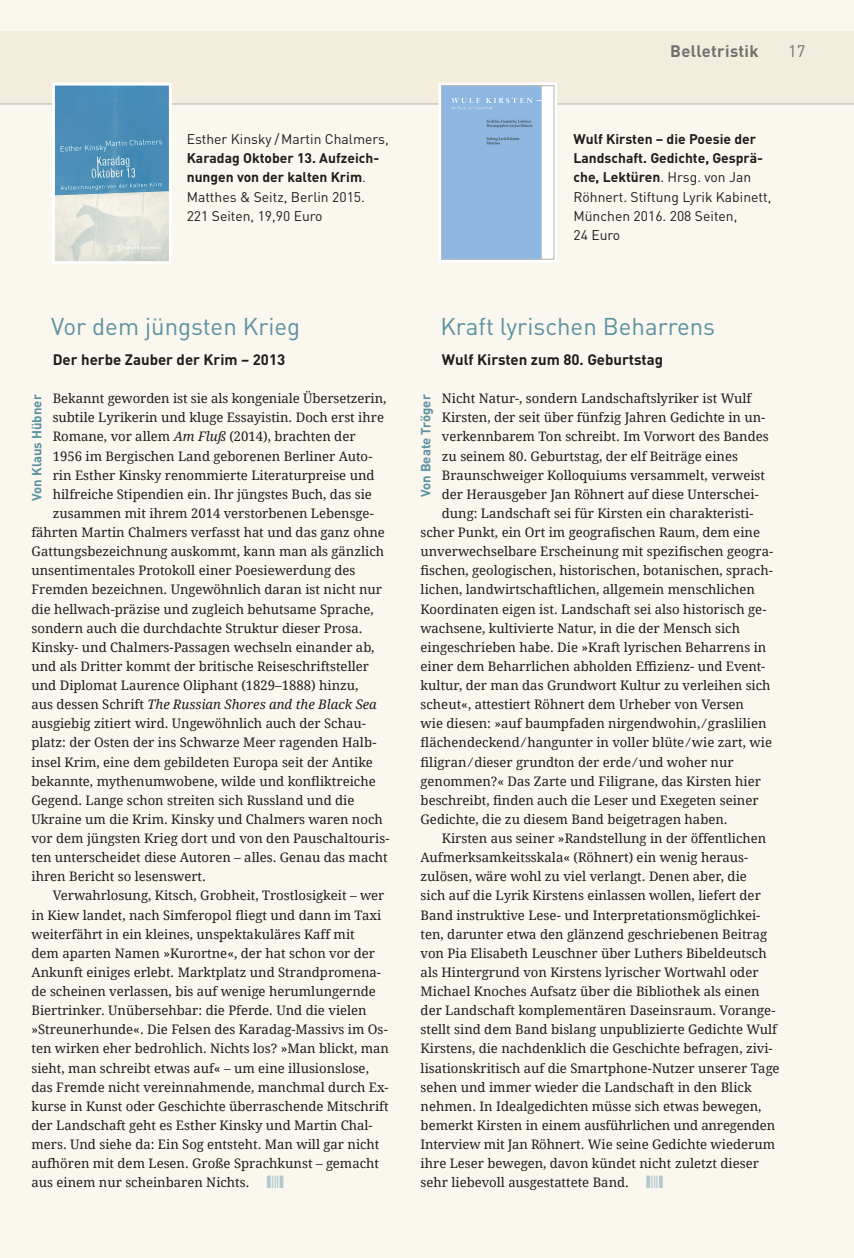
<style>
.page{position:relative;width:854px;height:1258px;background:#faf7ef}
.page>*{position:absolute;margin:0;border:0;box-sizing:border-box;transform-origin:0 0}
.t1{font:24px "DINOT";color:#5b91a0}
.t2{font:700 16.5px "DINOT";letter-spacing:.02em;color:#70706f}
.t3{font:16.5px "DINOT";color:#70706f}
.t4{font:700 15px "DINOT";color:#1d1d1b}
.t5{font:13.8px/19px "DINOT";color:#1d1d1b}
.t6{font:700 13.8px/19px "DINOT";color:#1d1d1b}
.t7{font:13.2px/19px "Droid Serif 2";color:#1d1d1b}
.t8{font:13.2px/19px "Droid Serif";color:#1d1d1b}
.t9{font:italic 13.2px "Droid Serif";color:#1d1d1b}
.t10{font:700 13.2px "DINOT";color:#5b91a0}
.s1{font-weight:400}
.s2{font-family:"Droid Serif";font-style:italic}
.s3{font-family:"Droid Serif 2";font-style:normal}
.s4{font-weight:700}
.s5{font-family:"Droid Serif 2"}
</style>
<div class="page">
<div style="left:0;top:32px;width:854px;height:72px;background:#f3edde"></div>
<hr style="left:0;top:104px;width:854px;height:1px;background:#b2b2b2">
<img style="left:443px;top:88px;width:109px;height:169px">
<div style="left:438px;top:83px;width:119px;height:180px;border:3px solid #fff"></div>
<img style="left:56px;top:87px;width:112px;height:173px">
<div style="left:52px;top:83px;width:120px;height:181px;border:3px solid #fff"></div>
<div style="left:441px;top:86px;width:113px;height:173px;border:1px solid #b2b2b2"></div>
<p class="t5" style="left:187px;top:129px;width:204px">Esther Kinsky /Martin Chalmers,</p>
<p class="t6" style="left:187px;top:148px;width:194px">Karadag Oktober 13. Aufzeich&shy;nungen von der kalten Krim<span class="s1">.<br>Matthes &amp; Seitz, Berlin 2015.<br>221 Seiten, 19,90 Euro</span></p>
<h1 class="t1" style="left:51px;top:310px;width:251px">Vor dem jüngsten Krieg</h1>
<p class="t4" style="left:53px;top:349px;width:234px">Der herbe Zauber der Krim – 2013</p>
<p class="t7" style="left:53px;top:389px;width:335px">Bekannt geworden ist sie als kongeniale Übersetzerin,</p>
<p class="t7" style="left:53px;top:408px;width:333px">subtile Lyrikerin und kluge Essayistin. Doch erst ihre</p>
<p class="t7" style="left:53px;top:427px;width:304px">Romane, vor allem <span class="s2">Am Fluß</span> (2014), brachten der</p>
<p class="t7" style="left:53px;top:446px;width:321px">1956 im Bergischen Land geborenen Berliner Auto-</p>
<p class="t7" style="left:53px;top:465px;width:323px">rin Esther Kinsky renommierte Literaturpreise und</p>
<p class="t7" style="left:53px;top:485px;width:321px">hilfreiche Stipendien ein. Ihr jüngstes Buch, das sie</p>
<p class="t7" style="left:53px;top:504px;width:323px">zusammen mit ihrem 2014 verstorbenen Lebensge-</p>
<p class="t7" style="left:32px;top:523px;width:355px">fährten Martin Chalmers verfasst hat und das ganz ohne</p>
<p class="t7" style="left:32px;top:542px;width:354px">Gattungsbezeichnung auskommt, kann man als gänzlich</p>
<p class="t7" style="left:32px;top:561px;width:325px">unsentimentales Protokoll einer Poesiewerdung des</p>
<p class="t7" style="left:32px;top:580px;width:352px">Fremden bezeichnen. Ungewöhnlich daran ist nicht nur</p>
<p class="t7" style="left:32px;top:599px;width:344px">die hellwach-präzise und zugleich behutsame Sprache,</p>
<p class="t7" style="left:32px;top:618px;width:332px">sondern auch die durchdachte Struktur dieser Prosa.</p>
<p class="t7" style="left:32px;top:638px;width:344px">Kinsky- und Chalmers-Passagen wechseln einander ab,</p>
<p class="t7" style="left:32px;top:657px;width:339px">und als Dritter kommt der britische Reiseschriftsteller</p>
<p class="t7" style="left:32px;top:676px;width:328px">und Diplomat Laurence Oliphant (1829–1888) hinzu,</p>
<p class="t9" style="left:32px;top:696px;width:347px"><span class="s3">aus dessen Schrift</span> The Russian Shores and the Black Sea</p>
<p class="t7" style="left:32px;top:714px;width:347px">ausgiebig zitiert wird. Ungewöhnlich auch der Schau&shy;platz: der Osten der ins Schwarze Meer ragenden Halb&shy;insel Krim, eine dem gebildeten Europa seit der Antike</p>
<p class="t8" style="left:32px;top:771px;width:346px">bekannte, mythenumwobene, wilde und konfliktreiche</p>
<p class="t7" style="left:32px;top:791px;width:359px">Gegend. Lange schon streiten sich Russland und die Ukraine um die Krim. Kinsky und Chalmers waren noch vor dem jüngsten Krieg dort und von den Pauschaltouris&shy;ten unterscheidet diese Autoren – alles. Genau das macht ihren Bericht so lesenswert.</p>
<p class="t7" style="left:53px;top:886px;width:333px">Verwahrlosung, Kitsch, Grobheit, Trostlosigkeit – wer</p>
<p class="t8" style="left:32px;top:905px;width:351px">in Kiew landet, nach Simferopol fliegt und dann im Taxi</p>
<p class="t7" style="left:32px;top:924px;width:359px">weiterfährt in ein kleines, unspektakuläres Kaff mit<br>dem aparten Namen »Kurortne«, der hat schon vor der Ankunft einiges erlebt. Marktplatz und Strandpromena&shy;de scheinen verlassen, bis auf wenige herumlungernde Biertrinker. Unübersehbar: die Pferde. Und die vielen »Streunerhunde«. Die Felsen des Karadag-Massivs im Os&shy;ten wirken eher bedrohlich. Nichts los? »Man blickt, man sieht, man schreibt etwas auf« – um eine illusionslose, das Fremde nicht vereinnahmende, manchmal durch Ex&shy;kurse in Kunst oder Geschichte überraschende Mitschrift der Landschaft geht es Esther Kinsky und Martin Chal&shy;mers. Und siehe da: Ein Sog entsteht. Man will gar nicht aufhören mit dem Lesen. Große Sprachkunst – gemacht aus einem nur scheinbaren Nichts.</p>
<p class="t10" style="left:28px;top:501px;width:108px;rotate:-90deg">Von Klaus Hübner</p>
<p class="t2" style="left:670px;top:40px;width:90px">Belletristik</p>
<p class="t3" style="left:788px;top:40px;width:19px">17</p>
<p class="t5" style="left:573px;top:129px;width:199px"><span class="s4">Wulf Kirsten – die Poesie der<br>Landschaft. Gedichte, Gesprä&shy;che, Lektüren</span>. Hrsg. von Jan<br>Röhnert. Stiftung Lyrik Kabinett,<br>München 2016. 208 Seiten,<br>24 Euro</p>
<h1 class="t1" style="left:440px;top:310px;width:276px">Kraft lyrischen Beharrens</h1>
<p class="t4" style="left:442px;top:349px;width:223px">Wulf Kirsten zum 80. Geburtstag</p>
<p class="t7" style="left:442px;top:389px;width:328px">Nicht Natur-, sondern Landschaftslyriker ist Wulf Kirsten, der seit über fünfzig Jahren Gedichte in un&shy;verkennbarem Ton schreibt. Im Vorwort des Bandes zu seinem 80. Geburtstag, der elf Beiträge eines Braunschweiger Kolloquiums versammelt, verweist der Herausgeber Jan Röhnert auf diese Unterschei&shy;dung: Landschaft sei für Kirsten ein charakteristi-</p>
<p class="t8" style="left:421px;top:523px;width:354px">scher Punkt, ein Ort im geografischen Raum, dem eine unverwechselbare Erscheinung mit spezifischen geogra&shy;fischen, geologischen, historischen, botanischen, sprach<span class="s5">-</span></p>
<p class="t7" style="left:421px;top:580px;width:347px">lichen, landwirtschaftlichen, allgemein menschlichen Koordinaten eigen ist. Landschaft sei also historisch ge&shy;wachsene, kultivierte Natur, in die der Mensch sich eingeschrieben habe. Die »Kraft lyrischen Beharrens in</p>
<p class="t8" style="left:421px;top:657px;width:346px">einer dem Beharrlichen abholden Effizienz- und Event<span class="s5">-</span></p>
<p class="t7" style="left:421px;top:676px;width:351px">kultur, der man das Grundwort Kultur zu verleihen sich scheut«, attestiert Röhnert dem Urheber von Versen</p>
<p class="t8" style="left:421px;top:714px;width:353px">wie diesen: »auf baumpfaden nirgendwohin, ⁄ graslilien flächendeckend ⁄ hangunter in voller blüte ⁄ wie zart, wie filigran ⁄ dieser grundton der erde ⁄ und woher nur</p>
<p class="t7" style="left:421px;top:771px;width:342px">genommen?« Das Zarte und Filigrane, das Kirsten hier</p>
<p class="t8" style="left:421px;top:791px;width:339px">beschreibt, finden auch die Leser und Exegeten seiner</p>
<p class="t7" style="left:421px;top:810px;width:309px">Gedichte, die zu diesem Band beigetragen haben.</p>
<p class="t7" style="left:442px;top:829px;width:326px">Kirsten aus seiner »Randstellung in der öffentlichen</p>
<p class="t7" style="left:421px;top:848px;width:329px">Aufmerksamkeitsskala« (Röhnert) ein wenig heraus-</p>
<p class="t7" style="left:421px;top:867px;width:328px">zulösen, wäre wohl zu viel verlangt. Denen aber, die</p>
<p class="t7" style="left:421px;top:886px;width:342px">sich auf die Lyrik Kirstens einlassen wollen, liefert der</p>
<p class="t7" style="left:421px;top:905px;width:341px">Band instruktive Lese- und Interpretationsmöglichkei-</p>
<p class="t7" style="left:421px;top:924px;width:348px">ten, darunter etwa den glänzend geschriebenen Beitrag</p>
<p class="t7" style="left:421px;top:944px;width:348px">von Pia Elisabeth Leuschner über Luthers Bibeldeutsch</p>
<p class="t7" style="left:421px;top:963px;width:339px">als Hintergrund von Kirstens lyrischer Wortwahl oder</p>
<p class="t7" style="left:421px;top:982px;width:341px">Michael Knoches Aufsatz über die Bibliothek als einen</p>
<p class="t7" style="left:421px;top:1001px;width:357px">der Landschaft komplementären Daseinsraum. Vorange-</p>
<p class="t7" style="left:421px;top:1020px;width:358px">stellt sind dem Band bislang unpublizierte Gedichte Wulf</p>
<p class="t7" style="left:421px;top:1039px;width:353px">Kirstens, die nachdenklich die Geschichte befragen, zivi-</p>
<p class="t7" style="left:421px;top:1058px;width:360px">lisationskritisch auf die Smartphone-Nutzer unserer Tage</p>
<p class="t7" style="left:421px;top:1077px;width:333px">sehen und immer wieder die Landschaft in den Blick</p>
<p class="t7" style="left:421px;top:1096px;width:342px">nehmen. In Idealgedichten müsse sich etwas bewegen,</p>
<p class="t7" style="left:421px;top:1116px;width:356px">bemerkt Kirsten in einem ausführlichen und anregenden</p>
<p class="t7" style="left:421px;top:1135px;width:356px">Interview mit Jan Röhnert. Wie seine Gedichte wiederum</p>
<p class="t7" style="left:421px;top:1154px;width:340px">ihre Leser bewegen, davon kündet nicht zuletzt dieser</p>
<p class="t7" style="left:421px;top:1173px;width:210px">sehr liebevoll ausgestattete Band.</p>
<p class="t10" style="left:417px;top:497px;width:104px;rotate:-90deg">Von Beate Tröger</p>
</div>
